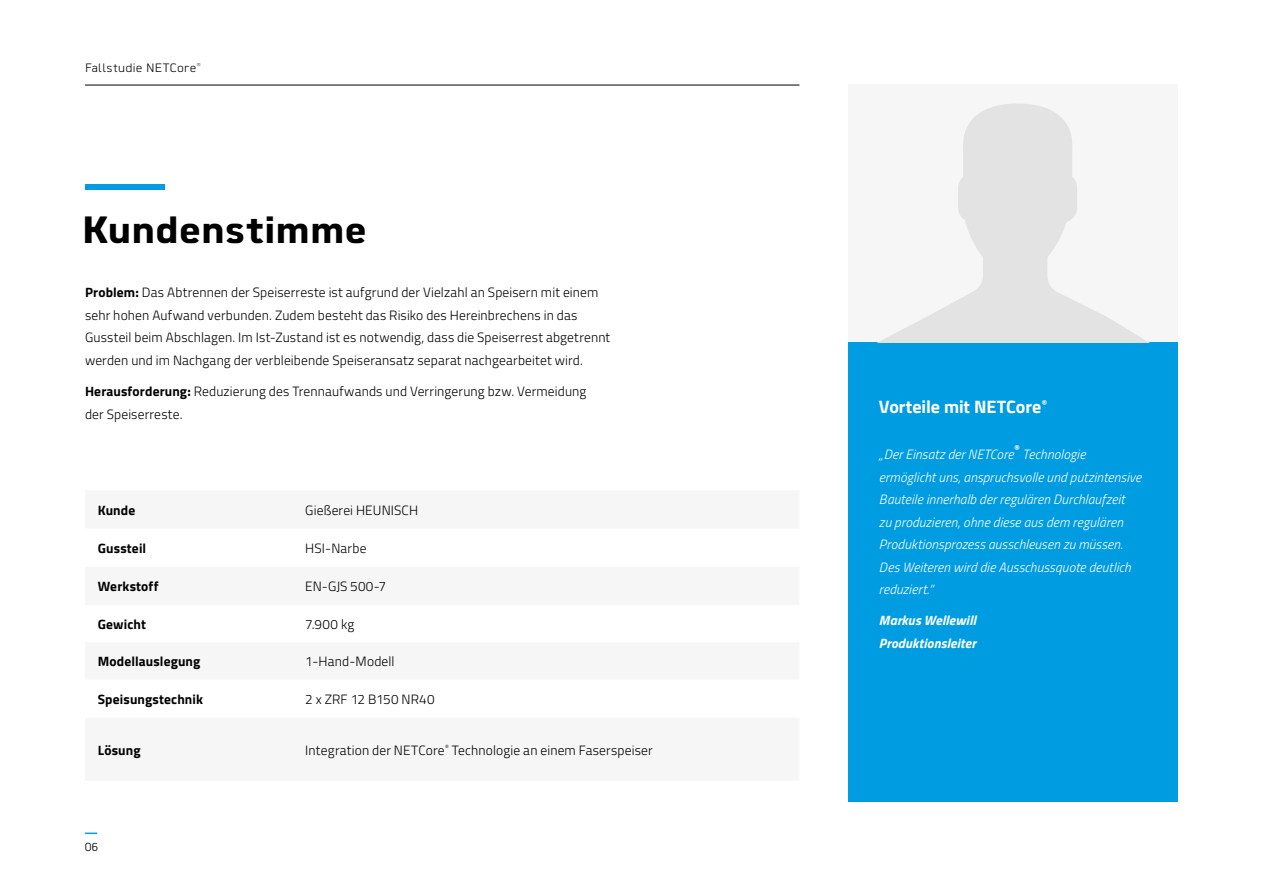
<style>
.page{position:relative;width:1263px;height:893px;background:#fff}
.page>*{position:absolute;margin:0;border:0;box-sizing:border-box;transform-origin:0 0}
.t1{font:700 37.5px "Martian B";color:#000}
.t2{font:700 18px "Titillium Web";letter-spacing:-.005em;color:#fff}
.t3{font:300 13.5px/22.5px "Titillium Web";letter-spacing:.01em;color:#000}
.t4{font:italic 300 13.5px/22.5px "Titillium Web";letter-spacing:.01em;color:#fff}
.t5{font:700 13.5px "Titillium Web";letter-spacing:.01em;color:#000}
.t6{font:italic 700 13.5px/22.5px "Titillium Web";letter-spacing:.01em;color:#fff}
.t7{font:300 12px "Martian B";letter-spacing:.025em;color:#000}
.t8{font:700 8.25px "Titillium Web";color:#fff}
.t9{font:300 6px "Titillium Web";color:#000}
.t10{font:300 4.2px "Martian B";color:#000}
.s1{font-weight:700}
</style>
<div class="page">
<div style="left:848px;top:342px;width:330px;height:459px;background:#009ce1"></div>
<div style="left:848px;top:85px;width:330px;height:257px;background:#f6f6f6"></div>
<svg style="left:879px;top:104px;width:269px;height:238px"></svg>
<hr style="left:85px;top:85px;width:714px;height:1px;background:#000">
<svg style="left:85px;top:833px;width:12px;height:1px"></svg>
<div style="left:85px;top:185px;width:80px;height:5px;background:#009ce1"></div>
<p class="t7" style="left:85px;top:59px;width:113px">Fallstudie NETCore</p>
<p class="t10" style="left:197px;top:61px;width:5px">®</p>
<h1 class="t1" style="left:82px;top:200px;width:287px">Kundenstimme</h1>
<p class="t3" style="left:85px;top:280px;width:527px"><span class="s1">Problem:</span> Das Abtrennen der Speiserreste ist aufgrund der Vielzahl an Speisern mit einem sehr hohen Aufwand verbunden. Zudem besteht das Risiko des Hereinbrechens in das Gussteil beim Abschlagen. Im Ist-Zustand ist es notwendig, dass die Speiserrest abgetrennt werden und im Nachgang der verbleibende Speiseransatz separat nachgearbeitet wird.</p>
<p class="t3" style="left:85px;top:379px;width:503px"><span class="s1">Herausforderung:</span> Reduzierung des Trennaufwands und Verringerung bzw. Vermeidung der Speiserreste.</p>
<p class="t5" style="left:98px;top:500px;width:39px">Kunde</p>
<p class="t3" style="left:305px;top:498px;width:114px">Gießerei HEUNISCH</p>
<p class="t5" style="left:98px;top:538px;width:50px">Gussteil</p>
<p class="t3" style="left:305px;top:537px;width:63px">HSI-Narbe</p>
<p class="t5" style="left:98px;top:576px;width:62px">Werkstoff</p>
<p class="t3" style="left:305px;top:575px;width:82px">EN-GJS 500-7</p>
<p class="t5" style="left:98px;top:614px;width:50px">Gewicht</p>
<p class="t3" style="left:305px;top:613px;width:51px">7.900 kg</p>
<p class="t5" style="left:98px;top:651px;width:104px">Modellauslegung</p>
<p class="t3" style="left:305px;top:650px;width:91px">1-Hand-Modell</p>
<p class="t5" style="left:98px;top:689px;width:107px">Speisungstechnik</p>
<p class="t3" style="left:305px;top:688px;width:131px">2 x ZRF 12 B150 NR40</p>
<p class="t5" style="left:98px;top:740px;width:44px">Lösung</p>
<p class="t3" style="left:305px;top:738px;width:141px">Integration der NETCore</p>
<p class="t9" style="left:445px;top:742px;width:5px">®</p>
<p class="t3" style="left:452px;top:738px;width:202px">Technologie an einem Faserspeiser</p>
<p class="t7" style="left:85px;top:837px;width:14px">06</p>
<h2 class="t2" style="left:879px;top:393px;width:170px">Vorteile mit NETCore<sup>®</sup></h2>
<p class="t4" style="left:879px;top:442px;width:136px">„Der Einsatz der NETCore</p>
<p class="t8" style="left:1014px;top:442px;width:7px">®</p>
<p class="t4" style="left:879px;top:442px;width:264px;text-indent:144px">Technologie ermöglicht uns, anspruchsvolle und putzintensive Bauteile innerhalb der regulären Durchlaufzeit<br>zu produzieren, ohne diese aus dem regulären Produktionsprozess ausschleusen zu müssen.<br>Des Weiteren wird die Ausschussquote deutlich reduziert.“</p>
<p class="t6" style="left:879px;top:608px;width:99px">Markus Wellewill<br>Produktionsleiter</p>
</div>
